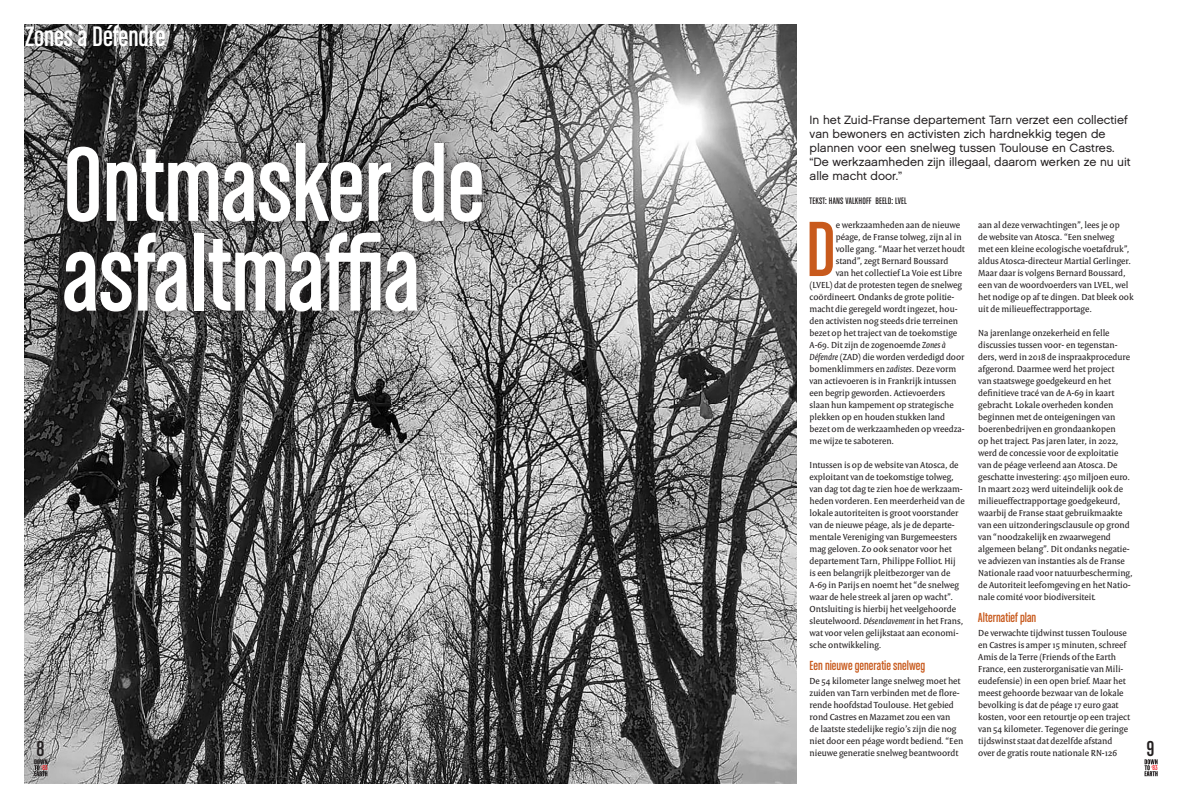
<style>
.page{position:relative;width:1191px;height:808px;background:#fff}
.page>*{position:absolute;margin:0;border:0;box-sizing:border-box;transform-origin:0 0}
.t1{font:112.6px/89.7px "Chalet Comprime Cologne Sixty";color:#fff}
.t2{font:83.1px "Chalet Comprime Cologne Sixty";color:#c85a1d}
.t3{font:30px "Chalet Comprime Cologne Sixty";color:#fff}
.t4{font:23px "Chalet Comprime Cologne Eighty";color:#231f20}
.t5{font:14px "Chalet Comprime Cologne Sixty";color:#c85a1d}
.t6{font:12px/14px "Chalet London Nineteen Sixty";color:#231f20}
.t7{font:10px "Chalet Comprime Cologne Sixty";letter-spacing:.02em;color:#231f20}
.t8{font:9.5px/12px "Versa Pro";color:#231f20}
.t9{font:7.7px "Chalet Comprime Cologne Seventy";color:#ee1d23}
.s1{font-style:italic}
</style>
<div class="page">
<img style="left:24px;top:24px;width:773px;height:760px">
<svg style="left:1144px;top:759px;width:13px;height:17px"></svg>
<svg style="left:34px;top:759px;width:13px;height:17px"></svg>
<div style="left:52px;top:131px;width:442px;height:193px;background:#231f20;opacity:.75"></div>
<h3 class="t3" style="left:25px;top:20px;width:142px">Zones à Défendre</h3>
<h1 class="t1" style="left:63px;top:138px;width:423px">Ontmasker de asfaltmaffia</h1>
<h3 class="t4" style="left:36px;top:736px;width:9px">8</h3>
<p class="t9" style="left:41px;top:763px;width:8px"><sup>#</sup>83</p>
<p class="t6" style="left:809px;top:113px;width:323px">In het Zuid-Franse departement Tarn verzet een collectief van bewoners en activisten zich hardnekkig tegen de plannen voor een snelweg tussen Toulouse en Castres. “De werkzaamheden zijn illegaal, daarom werken ze nu uit alle macht door.”</p>
<p class="t7" style="left:809px;top:195px;width:99px">TEKST: HANS VALKHOFF BEELD: LVEL</p>
<h2 class="t2" style="left:806px;top:203px;width:31px">D</h2>
<p class="t8" style="left:835px;top:219px;width:126px">e werkzaamheden aan de nieuwe</p>
<p class="t8" style="left:978px;top:219px;width:157px">aan al deze verwachtingen”, lees je op<br>de website van Atosca. “Een snelweg<br>met een kleine ecologische voetafdruk”, aldus Atosca-directeur Martial Gerlinger.<br>Maar daar is volgens Bernard Boussard, een van de woordvoerders van LVEL, wel het nodige op af te dingen. Dat bleek ook uit de milieueffectrapportage.</p>
<p class="t8" style="left:978px;top:327px;width:156px">Na jarenlange onzekerheid en felle discussies tussen voor- en tegenstan&shy;ders, werd in 2018 de inspraakprocedure afgerond. Daarmee werd het project<br>van staatswege goedgekeurd en het definitieve tracé van de A-69 in kaart gebracht. Lokale overheden konden beginnen met de onteigeningen van boerenbedrijven en grondaankopen<br>op het traject. Pas jaren later, in 2022, werd de concessie voor de exploitatie van de péage verleend aan Atosca. De geschatte investering: 450 miljoen euro.<br>In maart 2023 werd uiteindelijk ook de milieueffectrapportage goedgekeurd, waarbij de Franse staat gebruikmaakte van een uitzonderingsclausule op grond van “noodzakelijk en zwaarwegend algemeen belang”. Dit ondanks negatie&shy;ve adviezen van instanties als de Franse Nationale raad voor natuurbescherming, de Autoriteit leefomgeving en het Natio&shy;nale comité voor biodiversiteit.</p>
<h3 class="t5" style="left:978px;top:610px;width:59px">Alternatief plan</h3>
<p class="t8" style="left:978px;top:627px;width:153px">De verwachte tijdwinst tussen Toulouse en Castres is amper 15 minuten, schreef Amis de la Terre (Friends of the Earth France, een zusterorganisatie van Mili&shy;eudefensie) in een open brief. Maar het meest gehoorde bezwaar van de lokale bevolking is dat de péage 17 euro gaat kosten, voor een retourtje op een traject van 54 kilometer. Tegenover die geringe tijdswinst staat dat dezelfde afstand over de gratis route nationale RN-126</p>
<p class="t8" style="left:835px;top:231px;width:127px">péage, de Franse tolweg, zijn al in</p>
<p class="t8" style="left:835px;top:243px;width:131px">volle gang. “Maar het verzet houdt</p>
<p class="t8" style="left:835px;top:255px;width:114px">stand”, zegt Bernard Boussard</p>
<p class="t8" style="left:835px;top:267px;width:128px">van het collectief La Voie est Libre</p>
<p class="t8" style="left:809px;top:279px;width:154px">(LVEL) dat de protesten tegen de snelweg</p>
<p class="t8" style="left:809px;top:291px;width:146px">coördineert. Ondanks de grote politie-</p>
<p class="t8" style="left:809px;top:303px;width:149px">macht die geregeld wordt ingezet, hou-</p>
<p class="t8" style="left:809px;top:315px;width:150px">den activisten nog steeds drie terreinen</p>
<p class="t8" style="left:809px;top:327px;width:149px">bezet op het traject van de toekomstige</p>
<p class="t8" style="left:809px;top:339px;width:138px">A-69. Dit zijn de zogenoemde <span class="s1">Zones à</span></p>
<p class="t8" style="left:809px;top:351px;width:156px"><span class="s1">Défendre</span> (ZAD) die worden verdedigd door</p>
<p class="t8" style="left:809px;top:363px;width:148px">bomenklimmers en <span class="s1">zadistes</span>. Deze vorm</p>
<p class="t8" style="left:809px;top:375px;width:148px">van actievoeren is in Frankrijk intussen</p>
<p class="t8" style="left:809px;top:387px;width:137px">een begrip geworden. Actievoerders</p>
<p class="t8" style="left:809px;top:399px;width:146px">slaan hun kampement op strategische</p>
<p class="t8" style="left:809px;top:411px;width:137px">plekken op en houden stukken land</p>
<p class="t8" style="left:809px;top:423px;width:157px">bezet om de werkzaamheden op vreedza-</p>
<p class="t8" style="left:809px;top:435px;width:86px">me wijze te saboteren.</p>
<p class="t8" style="left:809px;top:459px;width:157px">Intussen is op de website van Atosca, de exploitant van de toekomstige tolweg, van dag tot dag te zien hoe de werkzaam&shy;heden vorderen. Een meerderheid van de lokale autoriteiten is groot voorstander van de nieuwe péage, als je de departe&shy;mentale Vereniging van Burgemeesters mag geloven. Zo ook senator voor het departement Tarn, Philippe Folliot. Hij<br>is een belangrijk pleitbezorger van de A-69 in Parijs en noemt het “de snelweg waar de hele streek al jaren op wacht”.<br>Ontsluiting is hierbij het veelgehoorde sleutelwoord. <span class="s1">Désenclavement</span> in het Frans, wat voor velen gelijkstaat aan economi&shy;sche ontwikkeling.</p>
<h3 class="t5" style="left:809px;top:658px;width:117px">Een nieuwe generatie snelweg</h3>
<p class="t8" style="left:809px;top:675px;width:155px">De 54 kilometer lange snelweg moet het zuiden van Tarn verbinden met de flore&shy;rende hoofdstad Toulouse. Het gebied rond Castres en Mazamet zou een van<br>de laatste stedelijke regio’s zijn die nog niet door een péage wordt bediend. “Een nieuwe generatie snelweg beantwoordt</p>
<h3 class="t4" style="left:1146px;top:736px;width:9px">9</h3>
<p class="t9" style="left:1151px;top:763px;width:8px"><sup>#</sup>83</p>
</div>
